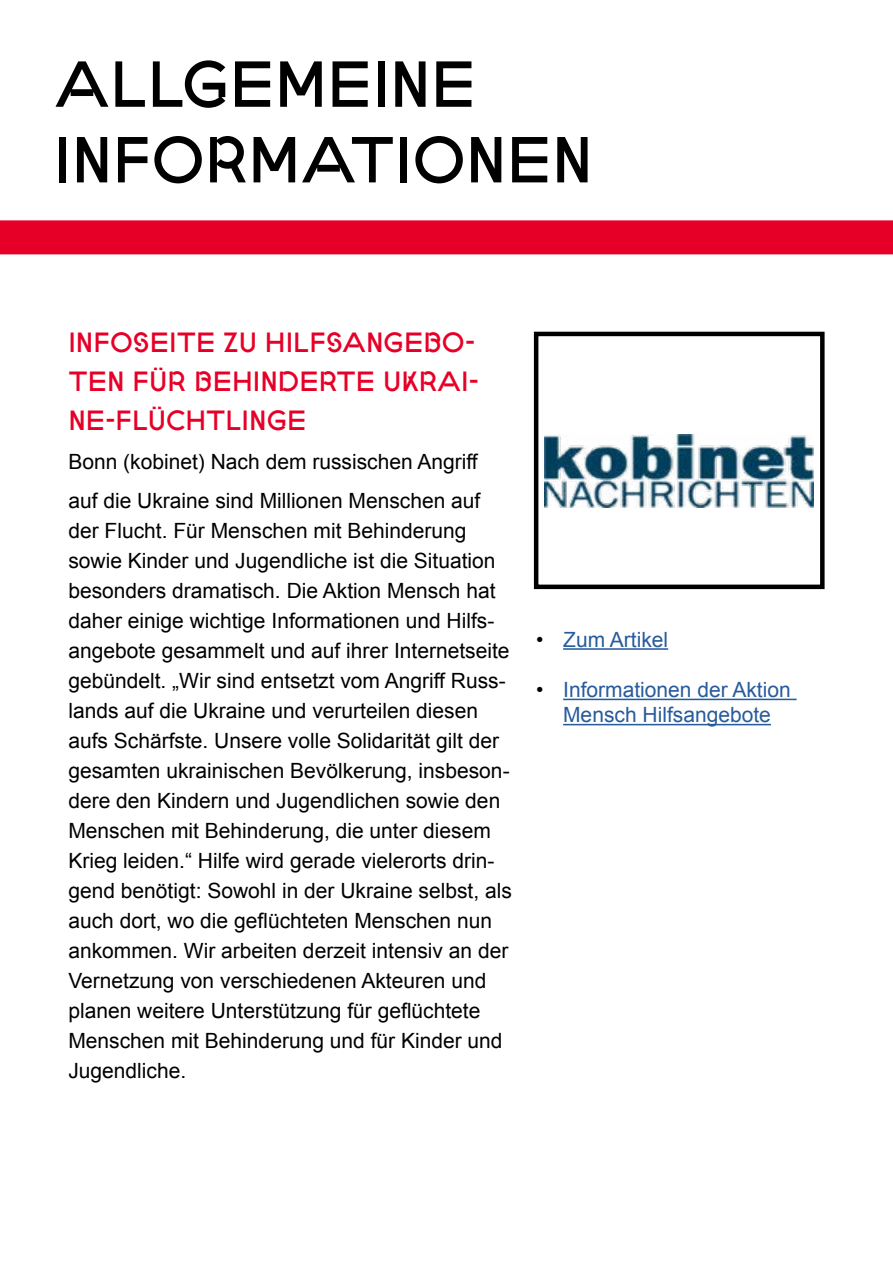
<style>
.page{position:relative;width:893px;height:1263px;background:#fff}
.page>*{position:absolute;margin:0;border:0;box-sizing:border-box;transform-origin:0 0}
.t1{font:63px/75.6px "HSD Sans";color:#000}
.t2{font:27px/39px "HSD Sans";color:#e60028}
.t3{font:21px/30px "Arial";color:#000}
.t4{font:21px/25.2px "Arial";color:#275b9b;text-align:center}
.s1{color:#000}
</style>
<div class="page">
<div style="left:0;top:220px;width:893px;height:34px;background:#e60028"></div>
<hr style="left:563px;top:648px;width:105px;height:2px;background:#275b9b">
<hr style="left:563px;top:699px;width:234px;height:1px;background:#275b9b">
<hr style="left:563px;top:724px;width:208px;height:1px;background:#275b9b">
<div style="left:534px;top:332px;width:291px;height:257px;border:4px solid #000"></div>
<img style="left:545px;top:434px;width:269px;height:74px">
<h1 class="t1" style="left:54px;top:49px;width:540px">ALLGEMEINE<br>INFORMATIONEN</h1>
<p class="t2" style="left:68px;top:324px;width:412px">INFOSEITE ZU HILFSANGEBO-<br>TEN FÜR BEHINDERTE UKRAI-<br>NE-FLÜCHTLINGE</p>
<p class="t3" style="left:68px;top:447px;width:411px">Bonn (kobinet) Nach dem russischen Angriff</p>
<p class="t3" style="left:68px;top:486px;width:445px">auf die Ukraine sind Millionen Menschen auf der Flucht. Für Menschen mit Behinderung sowie Kinder und Jugendliche ist die Situation besonders dramatisch. Die Aktion Mensch hat daher einige wichtige Informationen und Hilfs&shy;angebote gesammelt und auf ihrer Internetseite gebündelt. „Wir sind entsetzt vom Angriff Russ&shy;lands auf die Ukraine und verurteilen diesen aufs Schärfste. Unsere volle Solidarität gilt der gesamten ukrainischen Bevölkerung, insbeson&shy;dere den Kindern und Jugendlichen sowie den Menschen mit Behinderung, die unter diesem Krieg leiden.“ Hilfe wird gerade vielerorts drin&shy;gend benötigt: Sowohl in der Ukraine selbst, als</p>
<p class="t3" style="left:68px;top:906px;width:425px">auch dort, wo die geflüchteten Menschen nun</p>
<p class="t3" style="left:68px;top:936px;width:441px">ankommen. Wir arbeiten derzeit intensiv an der<br>Vernetzung von verschiedenen Akteuren und</p>
<p class="t3" style="left:68px;top:996px;width:414px">planen weitere Unterstützung für geflüchtete</p>
<p class="t3" style="left:68px;top:1026px;width:436px">Menschen mit Behinderung und für Kinder und<br>Jugendliche.</p>
<p class="t4" style="left:536px;top:627px;width:134px"><span class="s1">•</span> Zum Artikel</p>
<p class="t4" style="left:536px;top:677px;width:256px"><span class="s1">•</span> Informationen der Aktion<br>Mensch Hilfsangebote</p>
</div>
